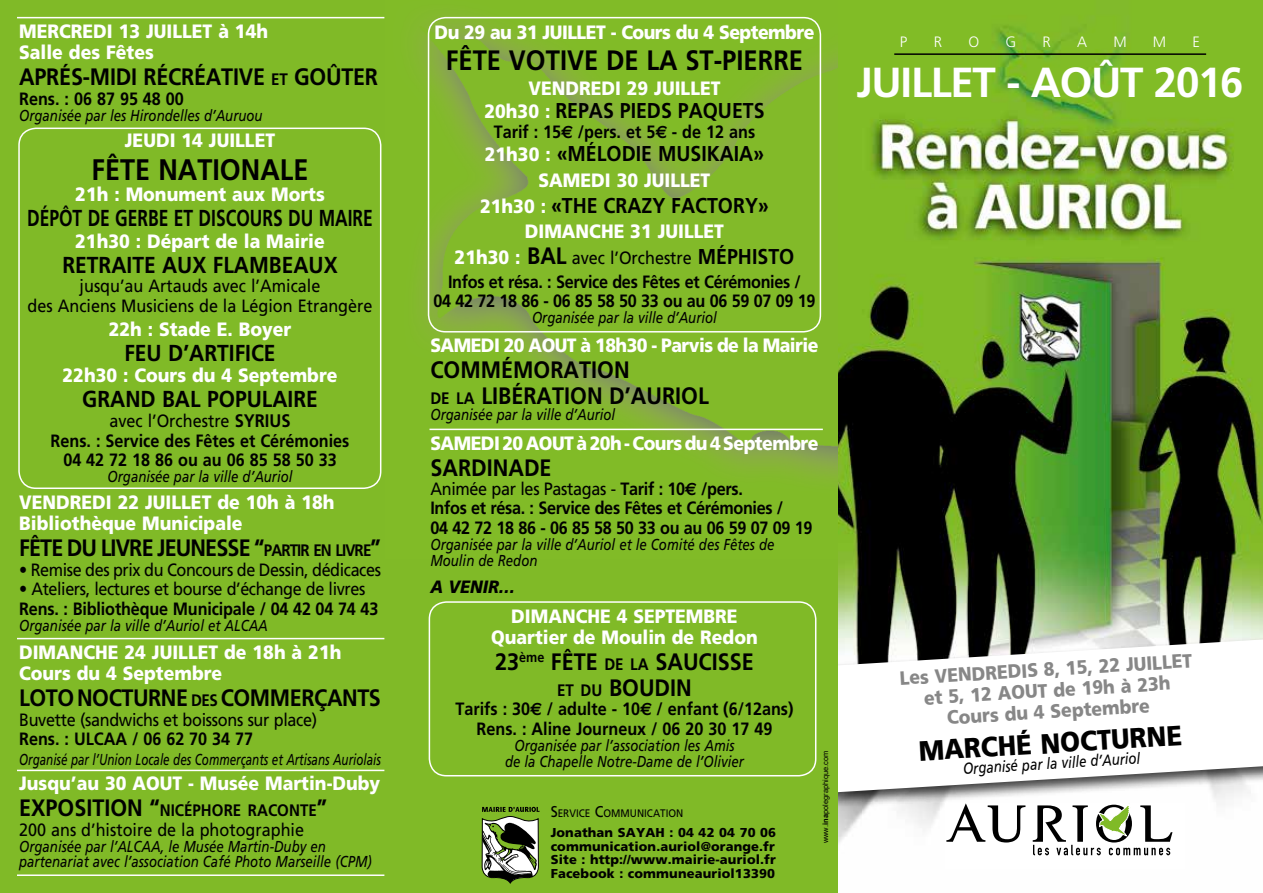
<style>
.page{position:relative;width:1263px;height:893px;background:#fff}
.page>*{position:absolute;margin:0;border:0;box-sizing:border-box;transform-origin:0 0}
.t1{font:700 42px "Frutiger";letter-spacing:-.03em;color:#fff}
.t2{font:700 29.7px "Frutiger";color:#000;scale:.91 1}
.t3{font:700 28.05px "Frutiger";color:#000;scale:.91 1}
.t4{font:900 28.05px "Frutiger";color:#000;scale:.91 1}
.t5{font:700 23.7px/26px "Frutiger";letter-spacing:-.01em;color:#000;scale:.91 1}
.t6{font:700 23.7px "Frutiger";letter-spacing:-.04em;color:#000;scale:.91 1}
.t7{font:700 23.1px "Frutiger";color:#000;scale:.91 1}
.t8{font:700 23.1px "Frutiger";color:#000;scale:.75 1}
.t9{font:700 21.45px "Frutiger";color:#000;scale:.91 1}
.t10{font:900 19.35px/21.1px "Frutiger";color:#fff;scale:.91 1}
.t11{font:900 19.35px "Frutiger";letter-spacing:-.03em;color:#fff;scale:.91 1}
.t12{font:900 19.35px/21px "Frutiger";color:#878787;text-align:center;scale:.91 1}
.t13{font:700 17.85px/19.5px "Frutiger";letter-spacing:-.01em;color:#000;text-align:center;scale:.91 1}
.t14{font:17.85px "Frutiger";letter-spacing:-.02em;color:#000;scale:.91 1}
.t15{font:17.85px/19.5px "Frutiger";color:#000;text-align:center;scale:.91 1}
.t16{font:italic 900 17.85px "Frutiger";color:#000;scale:.91 1}
.t17{font:700 16.65px "Frutiger";color:#000;scale:.91 1}
.t18{font:italic 15.9px/15.9px "Frutiger";color:#000;scale:.83 1}
.t19{font:italic 15.9px "Frutiger";color:#000;scale:.73 1}
.t20{font:300 15px "Frutiger";color:#fff}
.t21{font:900 12.9px/13.5px "Frutiger";letter-spacing:.01em;color:#000;text-align:justify}
.t22{font:10.95px "Frutiger";color:#000;scale:.91 1}
.t23{font:7.5px "Arial";color:#000}
.s1{font-size:16.65px}
.s2{font-weight:400}
.s3{font-size:18.15px}
.s4{font-style:inherit}
.s5{font-size:23.7px}
.s6{font-weight:900;font-size:19.35px;color:#fff}
.s7{font-family:"Euro Sans"}
.s8{font-size:21.45px}
.s9{font-weight:700}
.s10{font-size:15.6px}
</style>
<div class="page">
<img style="left:838px;top:0;width:425px;height:844px">
<div style="left:778px;top:634px;width:485px;height:177px;background:#000;opacity:.75"></div>
<svg style="left:838px;top:639px;width:425px;height:156px"></svg>
<div style="left:0;top:0;width:838px;height:893px;background:#80ba27"></div>
<img style="left:418px;top:16px;width:420px;height:464px">
<div style="left:945px;top:803px;width:239px;height:66px;background:#fff"></div>
<svg style="left:946px;top:803px;width:79px;height:39px"></svg>
<svg style="left:1033px;top:804px;width:139px;height:51px"></svg>
<hr style="left:894px;top:53px;width:312px;height:2px;background:#000">
<svg style="left:482px;top:807px;width:57px;height:76px"></svg>
<div style="left:429px;top:601px;width:387px;height:175px;border:2px solid #fff;border-radius:17px"></div>
<div style="left:428px;top:17px;width:393px;height:316px;border:2px solid #fff;border-radius:17px"></div>
<div style="left:18px;top:128px;width:363px;height:361px;border:2px solid #fff;border-radius:17px"></div>
<hr style="left:17px;top:17px;width:367px;height:1px;background:#fff">
<hr style="left:429px;top:429px;width:394px;height:1px;background:#fff">
<hr style="left:17px;top:638px;width:367px;height:1px;background:#fff">
<hr style="left:17px;top:770px;width:367px;height:1px;background:#fff">
<hr style="left:17px;top:874px;width:367px;height:2px;background:#fff">
<p class="t10" style="left:19px;top:20px;width:275px">MERCREDI 13 JUILLET à 14h<br>Salle des Fêtes</p>
<h3 class="t5" style="left:19px;top:64px;width:396px">APRÉS-MIDI RÉCRÉATIVE <span class="s1">ET</span> GOÛTER</h3>
<p class="t13" style="left:19px;top:89px;width:183px">Rens. : 06 87 95 48 00</p>
<p class="t18" style="left:19px;top:107px;width:295px">Organisée par les Hirondelles d’Auruou</p>
<p class="t10" style="left:125px;top:130px;width:167px">JEUDI 14 JUILLET</p>
<h2 class="t2" style="left:92px;top:152px;width:240px">FÊTE NATIONALE</h2>
<p class="t10" style="left:75px;top:183px;width:276px">21h : Monument aux Morts</p>
<p class="t8" style="left:27px;top:205px;width:463px">DÉPÔT DE GERBE ET DISCOURS DU MAIRE</p>
<p class="t10" style="left:75px;top:230px;width:276px">21h30 : Départ de la Mairie</p>
<p class="t7" style="left:62px;top:251px;width:304px">RETRAITE AUX FLAMBEAUX</p>
<p class="t15" style="left:28px;top:276px;width:380px">jusqu’au Artauds avec l’Amicale<br>des Anciens Musiciens de la Légion Etrangère</p>
<p class="t10" style="left:109px;top:318px;width:202px">22h : Stade E. Boyer</p>
<p class="t7" style="left:124px;top:340px;width:168px">FEU D’ARTIFICE</p>
<p class="t10" style="left:63px;top:364px;width:304px">22h30 : Cours du 4 Septembre</p>
<p class="t7" style="left:82px;top:386px;width:260px">GRAND BAL POPULAIRE</p>
<p class="t13" style="left:51px;top:411px;width:330px"><span class="s2">avec l’Orchestre</span> <span class="s3">SYRIUS<br></span>Rens. : Service des Fêtes et Cérémonies<br>04 42 72 18 86 ou au 06 85 58 50 33</p>
<p class="t18" style="left:108px;top:469px;width:224px">Organisée par la ville d’Auriol</p>
<p class="t10" style="left:19px;top:491px;width:348px">VENDREDI 22 JUILLET de 10h à 18h<br>Bibliothèque Municipale</p>
<h3 class="t6" style="left:19px;top:534px;width:399px">FÊTE DU LIVRE JEUNESSE <span class="s4">“</span><span class="s1">PARTIR EN LIVRE</span><span class="s4">”</span></h3>
<p class="t14" style="left:19px;top:559px;width:399px">• Remise des prix du Concours de Dessin, dédicaces</p>
<p class="t14" style="left:19px;top:579px;width:382px">• Ateliers, lectures et bourse d’échange de livres</p>
<p class="t13" style="left:19px;top:599px;width:396px">Rens. : Bibliothèque Municipale / 04 42 04 74 43</p>
<p class="t18" style="left:19px;top:617px;width:301px">Organisée par la ville d’Auriol et ALCAA</p>
<p class="t10" style="left:19px;top:641px;width:356px">DIMANCHE 24 JUILLET de 18h à 21h<br>Cours du 4 Septembre</p>
<h3 class="t5" style="left:19px;top:685px;width:399px">LOTO NOCTURNE <span class="s1">DES</span> COMMERÇANTS</h3>
<p class="t14" style="left:19px;top:709px;width:329px">Buvette (sandwichs et boissons sur place)</p>
<p class="t13" style="left:19px;top:729px;width:259px">Rens. : ULCAA / 06 62 70 34 77</p>
<p class="t19" style="left:19px;top:750px;width:497px">Organisé par l’Union Locale des Commerçants et Artisans Auriolais</p>
<p class="t10" style="left:19px;top:772px;width:398px">Jusqu’au 30 AOUT - Musée Martin-Duby</p>
<p class="t17" style="left:19px;top:800px;width:340px"><span class="s5">EXPOSITION</span> <span class="s5">“</span>NICÉPHORE RACONTE<span class="s5">”</span></p>
<p class="t15" style="left:19px;top:819px;width:315px">200 ans d’histoire de la photographie</p>
<p class="t18" style="left:19px;top:838px;width:427px">Organisée par l’ALCAA, le Musée Martin-Duby en partenariat avec l’association Café Photo Marseille (CPM)</p>
<p class="t11" style="left:434px;top:21px;width:419px">Du 29 au 31 JUILLET - Cours du 4 Septembre</p>
<h3 class="t3" style="left:446px;top:44px;width:394px">FÊTE VOTIVE DE LA ST-PIERRE</h3>
<p class="t10" style="left:528px;top:77px;width:213px">VENDREDI 29 JUILLET</p>
<p class="t9" style="left:484px;top:98px;width:309px"><span class="s6">20h30 :</span> REPAS PIEDS PAQUETS</p>
<p class="t13" style="left:494px;top:122px;width:289px">Tarif : 15<span class="s7">€</span> /pers. et 5<span class="s7">€</span> - de 12 ans</p>
<p class="t9" style="left:485px;top:141px;width:309px"><span class="s6">21h30 :</span> «MÉLODIE MUSIKAIA»</p>
<p class="t10" style="left:539px;top:169px;width:190px">SAMEDI 30 JUILLET</p>
<p class="t9" style="left:480px;top:192px;width:319px"><span class="s6">21h30 :</span> «THE CRAZY FACTORY»</p>
<p class="t10" style="left:525px;top:220px;width:220px">DIMANCHE 31 JUILLET</p>
<p class="t13" style="left:448px;top:246px;width:389px;line-height:23.7px"><span class="s6">21h30 :</span> <span class="s5">BAL</span> <span class="s2">avec l’Orchestre</span> <span class="s8">MÉPHISTO<br></span>Infos et résa. : Service des Fêtes et Cérémonies /</p>
<p class="t13" style="left:433px;top:291px;width:421px">04 42 72 18 86 - 06 85 58 50 33 ou au 06 59 07 09 19</p>
<p class="t18" style="left:532px;top:309px;width:224px">Organisée par la ville d’Auriol</p>
<p class="t11" style="left:430px;top:334px;width:428px">SAMEDI 20 AOUT à 18h30 - Parvis de la Mairie</p>
<h3 class="t5" style="left:430px;top:357px;width:307px">COMMÉMORATION<br><span class="s1">DE LA</span> LIBÉRATION D’AURIOL</h3>
<p class="t18" style="left:430px;top:406px;width:224px">Organisée par la ville d’Auriol</p>
<p class="t11" style="left:430px;top:431px;width:428px">SAMEDI 20 AOUT à 20h - Cours du 4 Septembre</p>
<h3 class="t5" style="left:430px;top:454px;width:135px">SARDINADE</h3>
<p class="t13" style="left:430px;top:479px;width:421px;text-align:left"><span class="s2">Animée par les Pastagas -</span> Tarif : 10<span class="s7">€</span> /pers.<br>Infos et résa. : Service des Fêtes et Cérémonies /<br>04 42 72 18 86 - 06 85 58 50 33 ou au 06 59 07 09 19</p>
<p class="t18" style="left:430px;top:536px;width:416px">Organisée par la ville d’Auriol et le Comité des Fêtes de<br>Moulin de Redon</p>
<p class="t16" style="left:430px;top:577px;width:95px">A VENIR…</p>
<p class="t10" style="left:491px;top:605px;width:294px;text-align:center">DIMANCHE 4 SEPTEMBRE<br>Quartier de Moulin de Redon</p>
<h3 class="t5" style="left:495px;top:649px;width:286px;text-align:center">23<sup>ème</sup> FÊTE <span class="s1">DE LA</span> SAUCISSE<br><span class="s1">ET DU</span> BOUDIN</h3>
<p class="t13" style="left:455px;top:699px;width:373px">Tarifs : 30<span class="s7">€</span> / adulte - 10<span class="s7">€</span> / enfant (6/12ans)<br>Rens. : Aline Journeux / 06 20 30 17 49</p>
<p class="t18" style="left:505px;top:737px;width:289px;text-align:center">Organisée par l’association les Amis de la Chapelle Notre-Dame de l’Olivier</p>
<p class="t23" style="left:821px;top:843px;width:94px;rotate:-90deg">www.<span class="s9">ina</span>polegraphique.com</p>
<p class="t22" style="left:551px;top:807px;width:147px"><span class="s10">S</span>ERVICE <span class="s10">C</span>OMMUNICATION</p>
<p class="t21" style="left:551px;top:825px;width:227px">Jonathan SAYAH : 04 42 04 70 06 communication.auriol@orange.fr Site : http://www.mairie-auriol.fr Facebook : communeauriol13390</p>
<p class="t20" style="left:900px;top:33px;width:9px">P</p>
<p class="t20" style="left:934px;top:33px;width:10px">R</p>
<p class="t20" style="left:968px;top:33px;width:12px">O</p>
<p class="t20" style="left:1005px;top:33px;width:12px">G</p>
<p class="t20" style="left:1042px;top:33px;width:10px">R</p>
<p class="t20" style="left:1077px;top:33px;width:12px">A</p>
<p class="t20" style="left:1113px;top:33px;width:15px">M</p>
<p class="t20" style="left:1153px;top:33px;width:15px">M</p>
<p class="t20" style="left:1192px;top:33px;width:9px">E</p>
<h1 class="t1" style="left:856px;top:58px;width:388px">JUILLET - AOÛT 2016</h1>
<p class="t12" style="left:899px;top:666px;width:323px;rotate:-3deg">Les VENDREDIS 8, 15, 22 JUILLET et 5, 12 AOUT de 19h à 23h<br>Cours du 4 Septembre</p>
<h3 class="t4" style="left:918px;top:733px;width:291px;rotate:-3deg">MARCHÉ NOCTURNE</h3>
<p class="t18" style="left:962px;top:760px;width:215px;rotate:-3deg">Organisé par la ville d’Auriol</p>
</div>
